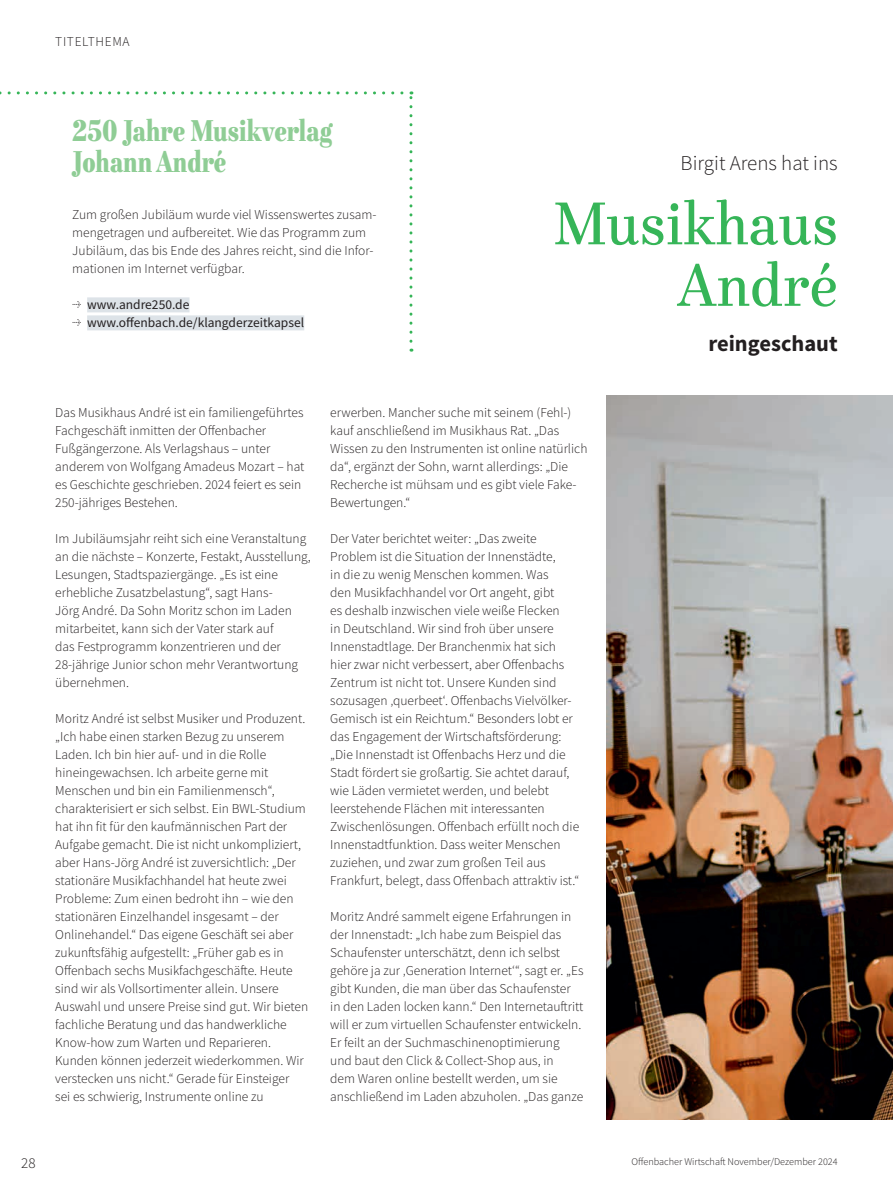
<style>
.page{position:relative;width:893px;height:1191px;background:#fff}
.page>*{position:absolute;margin:0;border:0;box-sizing:border-box;transform-origin:0 0}
.t1{font:600 60px/61.5px "Urge Text";letter-spacing:.01em;color:#36b558;text-align:right}
.t2{font:900 condensed 30px/31.3px "Urge Text";color:#8fcd95}
.t3{font:700 22.5px "Source Sans Pro";color:#231f20}
.t4{font:300 21px "Source Sans Pro";color:#231f20}
.t5{font:300 15px "Source Sans Pro";color:#231f20}
.t6{font:300 13.5px/18px "Source Sans Pro";color:#231f20}
.t7{font:13.5px/18px "Source Sans Pro";color:#231f20}
.t8{font:300 13.5px "Source Sans Pro";letter-spacing:.05em;color:#231f20}
.t9{font:300 10.2px "Source Sans Pro";color:#231f20}
</style>
<div class="page">
<img style="left:607px;top:396px;width:286px;height:723px">
<div style="left:87px;top:297px;width:103px;height:15px;background:#dde3e8"></div>
<div style="left:87px;top:315px;width:217px;height:15px;background:#dde3e8"></div>
<svg style="left:409px;top:91px;width:3px;height:250px"></svg>
<svg style="left:0;top:91px;width:402px;height:3px"></svg>
<p class="t8" style="left:55px;top:33px;width:76px">TITELTHEMA</p>
<h2 class="t2" style="left:72px;top:115px;width:261px">250 Jahre Musikverlag<br>Johann André</h2>
<p class="t6" style="left:72px;top:205px;width:306px">Zum großen Jubiläum wurde viel Wissenswertes zusam&shy;mengetragen und aufbereitet. Wie das Programm zum Jubiläum, das bis Ende des Jahres reicht, sind die Infor&shy;mationen im Internet verfügbar.</p>
<p class="t7" style="left:87px;top:295px;width:219px">www.andre250.de www.offenbach.de/klangderzeitkapsel</p>
<h3 class="t4" style="left:681px;top:150px;width:159px">Birgit Arens hat ins</h3>
<h1 class="t1" style="left:553px;top:193px;width:286px">Musikhaus<br>André</h1>
<h3 class="t3" style="left:708px;top:328px;width:131px">reingeschaut</h3>
<p class="t6" style="left:55px;top:403px;width:251px">Das Musikhaus André ist ein familiengeführtes Fachgeschäft inmitten der Offenbacher Fußgängerzone. Als Verlagshaus – unter anderem von Wolfgang Amadeus Mozart – hat es Geschichte geschrieben. 2024 feiert es sein 250-jähriges Bestehen.</p>
<p class="t6" style="left:55px;top:529px;width:257px">Im Jubiläumsjahr reiht sich eine Veranstaltung an die nächste – Konzerte, Festakt, Ausstellung, Lesungen, Stadtspaziergänge. „Es ist eine erhebliche Zusatzbelastung“, sagt Hans-<br>Jörg André. Da Sohn Moritz schon im Laden mitarbeitet, kann sich der Vater stark auf<br>das Festprogramm konzentrieren und der 28-jährige Junior schon mehr Verantwortung übernehmen.</p>
<p class="t6" style="left:55px;top:709px;width:254px">Moritz André ist selbst Musiker und Produzent. „Ich habe einen starken Bezug zu unserem Laden. Ich bin hier auf- und in die Rolle hineingewachsen. Ich arbeite gerne mit Menschen und bin ein Familienmensch“, charakterisiert er sich selbst. Ein BWL-Studium hat ihn fit für den kaufmännischen Part der Aufgabe gemacht. Die ist nicht unkompliziert, aber Hans-Jörg André ist zuversichtlich: „Der stationäre Musikfachhandel hat heute zwei Probleme: Zum einen bedroht ihn – wie den stationären Einzelhandel insgesamt – der Onlinehandel.“ Das eigene Geschäft sei aber zukunftsfähig aufgestellt: „Früher gab es in Offenbach sechs Musikfachgeschäfte. Heute sind wir als Vollsortimenter allein. Unsere Auswahl und unsere Preise sind gut. Wir bieten fachliche Beratung und das handwerkliche Know-how zum Warten und Reparieren.<br>Kunden können jederzeit wiederkommen. Wir verstecken uns nicht.“ Gerade für Einsteiger<br>sei es schwierig, Instrumente online zu</p>
<p class="t6" style="left:330px;top:403px;width:259px">erwerben. Mancher suche mit seinem (Fehl-) kauf anschließend im Musikhaus Rat. „Das Wissen zu den Instrumenten ist online natürlich da“, ergänzt der Sohn, warnt allerdings: „Die Recherche ist mühsam und es gibt viele Fake-Bewertungen.“</p>
<p class="t6" style="left:330px;top:529px;width:251px">Der Vater berichtet weiter: „Das zweite Problem ist die Situation der Innenstädte,<br>in die zu wenig Menschen kommen. Was<br>den Musikfachhandel vor Ort angeht, gibt<br>es deshalb inzwischen viele weiße Flecken<br>in Deutschland. Wir sind froh über unsere Innenstadtlage. Der Branchenmix hat sich hier zwar nicht verbessert, aber Offenbachs Zentrum ist nicht tot. Unsere Kunden sind sozusagen ‚querbeet‘. Offenbachs Vielvölker-Gemisch ist ein Reichtum.“ Besonders lobt er das Engagement der Wirtschaftsförderung: „Die Innenstadt ist Offenbachs Herz und die Stadt fördert sie großartig. Sie achtet darauf, wie Läden vermietet werden, und belebt leerstehende Flächen mit interessanten Zwischenlösungen. Offenbach erfüllt noch die Innenstadtfunktion. Dass weiter Menschen zuziehen, und zwar zum großen Teil aus Frankfurt, belegt, dass Offenbach attraktiv ist.“</p>
<p class="t6" style="left:330px;top:907px;width:255px">Moritz André sammelt eigene Erfahrungen in der Innenstadt: „Ich habe zum Beispiel das Schaufenster unterschätzt, denn ich selbst gehöre ja zur ‚Generation Internet‘“, sagt er. „Es gibt Kunden, die man über das Schaufenster in den Laden locken kann.“ Den Internetauftritt will er zum virtuellen Schaufenster entwickeln.<br>Er feilt an der Suchmaschinenoptimierung und baut den Click &amp; Collect-Shop aus, in<br>dem Waren online bestellt werden, um sie anschließend im Laden abzuholen. „Das ganze</p>
<p class="t5" style="left:21px;top:1154px;width:16px">28</p>
<p class="t9" style="left:632px;top:1155px;width:208px">Offenbacher Wirtschaft November/Dezember 2024</p>
</div>
